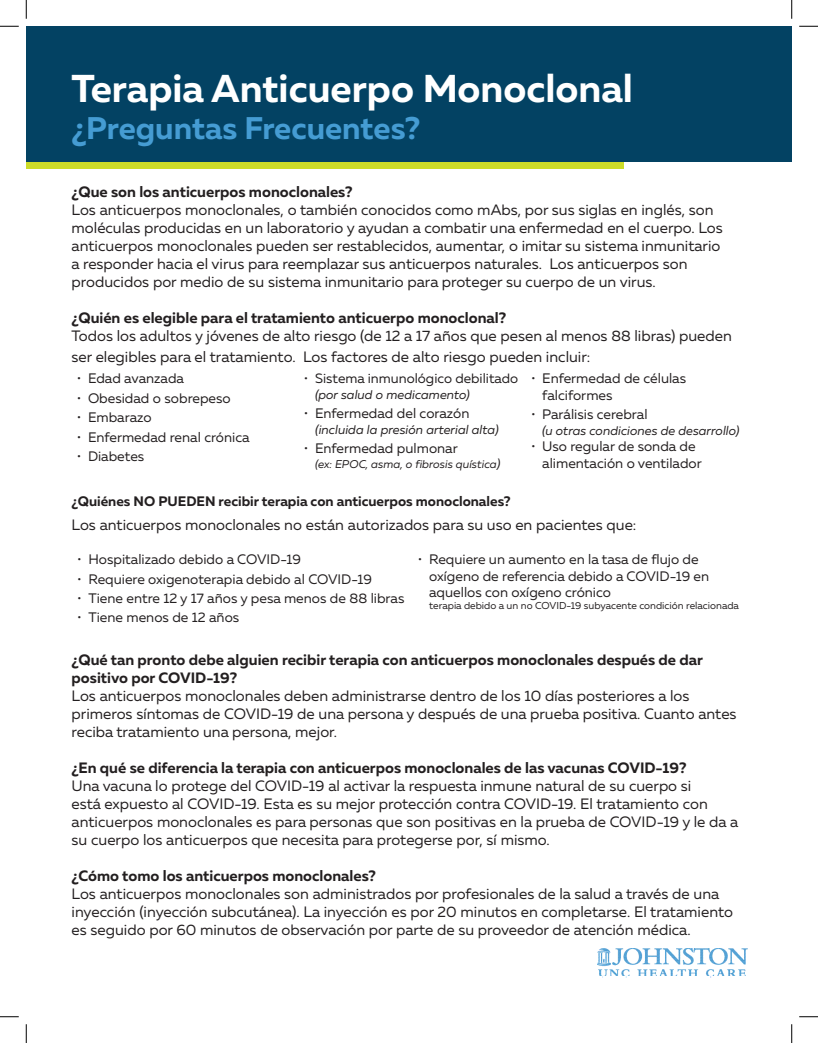
<style>
.page{position:relative;width:818px;height:1043px;background:#fff}
.page>*{position:absolute;margin:0;border:0;box-sizing:border-box;transform-origin:0 0}
.t1{font:700 38.75px "Muller";color:#fff}
.t2{font:700 31.25px "Muller";color:#459cd3}
.t3{font:15px/18px "Muller";color:#231f20}
.t4{font:700 15px/18px "Muller";color:#231f20}
.t5{font:13.75px/16.5px "Muller";color:#231f20}
.t6{font:700 13.75px "Muller";color:#231f20}
.t7{font:13.5px "Muller";color:#231f20}
.t8{font:italic 12.5px "Muller";color:#231f20}
.t9{font:italic 11.25px "Muller";color:#231f20}
.t10{font:10px "Muller";color:#231f20}
.s1{font-size:12.5px}
</style>
<div class="page">
<div style="left:26px;top:162px;width:597px;height:6px;background:#cddc28"></div>
<div style="left:26px;top:26px;width:765px;height:136px;background:#034263"></div>
<img style="left:597px;top:948px;width:150px;height:29px">
<svg style="left:0;top:25px;width:19px;height:2px"></svg>
<svg style="left:799px;top:25px;width:19px;height:2px"></svg>
<svg style="left:0;top:1016px;width:19px;height:1px"></svg>
<svg style="left:799px;top:1016px;width:19px;height:1px"></svg>
<svg style="left:25px;top:0;width:2px;height:19px"></svg>
<svg style="left:25px;top:1024px;width:2px;height:18px"></svg>
<svg style="left:791px;top:0;width:1px;height:19px"></svg>
<svg style="left:791px;top:1024px;width:1px;height:18px"></svg>
<p class="t1" style="left:72px;top:64px;width:563px">Terapia Anticuerpo Monoclonal</p>
<p class="t2" style="left:72px;top:109px;width:350px">¿Preguntas Frecuentes?</p>
<p class="t4" style="left:72px;top:183px;width:282px">¿Que son los anticuerpos monoclonales?</p>
<p class="t3" style="left:72px;top:201px;width:652px">Los anticuerpos monoclonales, o también conocidos como mAbs, por sus siglas en inglés, son moléculas producidas en un laboratorio y ayudan a combatir una enfermedad en el cuerpo. Los anticuerpos monoclonales pueden ser restablecidos, aumentar, o imitar su sistema inmunitario a responder hacia el virus para reemplazar sus anticuerpos naturales. Los anticuerpos son producidos por medio de su sistema inmunitario para proteger su cuerpo de un virus.</p>
<p class="t4" style="left:72px;top:309px;width:436px">¿Quién es elegible para el tratamiento anticuerpo monoclonal?</p>
<p class="t3" style="left:72px;top:325px;width:661px;line-height:21px">Todos los adultos y jóvenes de alto riesgo (de 12 a 17 años que pesen al menos 88 libras) pueden ser elegibles para el tratamiento. Los factores de alto riesgo pueden incluir:</p>
<p class="t5" style="left:77px;top:370px;width:109px">• Edad avanzada</p>
<p class="t5" style="left:77px;top:389px;width:155px">• Obesidad o sobrepeso</p>
<p class="t5" style="left:77px;top:409px;width:76px">• Embarazo</p>
<p class="t5" style="left:77px;top:428px;width:174px">• Enfermedad renal crónica</p>
<p class="t5" style="left:77px;top:448px;width:69px">• Diabetes</p>
<p class="t7" style="left:304px;top:370px;width:216px">• Sistema inmunológico debilitado</p>
<p class="t8" style="left:315px;top:386px;width:156px">(por salud o medicamento)</p>
<p class="t5" style="left:304px;top:405px;width:167px">• Enfermedad del corazón</p>
<p class="t8" style="left:315px;top:421px;width:185px">(incluida la presión arterial alta)</p>
<p class="t5" style="left:304px;top:440px;width:155px">• Enfermedad pulmonar</p>
<p class="t9" style="left:315px;top:457px;width:187px">(ex: EPOC, asma, o fibrosis quística<span class="s1">)</span></p>
<p class="t5" style="left:542px;top:370px;width:145px;text-indent:-11px">• Enfermedad de células falciformes</p>
<p class="t5" style="left:531px;top:406px;width:118px">• Parálisis cerebral</p>
<p class="t8" style="left:542px;top:422px;width:199px">(u otras condiciones de desarrollo)</p>
<p class="t5" style="left:542px;top:438px;width:161px;text-indent:-11px">• Uso regular de sonda de alimentación o ventilador</p>
<p class="t6" style="left:72px;top:493px;width:440px">¿Quiénes NO PUEDEN recibir terapia con anticuerpos monoclonales?</p>
<p class="t3" style="left:72px;top:515px;width:566px">Los anticuerpos monoclonales no están autorizados para su uso en pacientes que:</p>
<p class="t5" style="left:77px;top:551px;width:225px">• Hospitalizado debido a COVID-19</p>
<p class="t5" style="left:77px;top:570px;width:296px">• Requiere oxigenoterapia debido al COVID-19</p>
<p class="t5" style="left:77px;top:590px;width:329px">• Tiene entre 12 y 17 años y pesa menos de 88 libras</p>
<p class="t5" style="left:77px;top:609px;width:163px">• Tiene menos de 12 años</p>
<p class="t5" style="left:429px;top:551px;width:281px;text-indent:-11px">• Requiere un aumento en la tasa de flujo de oxígeno de referencia debido a COVID-19 en aquellos con oxígeno crónico</p>
<p class="t10" style="left:429px;top:599px;width:311px">terapia debido a un no COVID-19 subyacente condición relacionada</p>
<p class="t4" style="left:72px;top:650px;width:633px">¿Qué tan pronto debe alguien recibir terapia con anticuerpos monoclonales después de dar positivo por COVID-19?</p>
<p class="t3" style="left:72px;top:686px;width:666px">Los anticuerpos monoclonales deben administrarse dentro de los 10 días posteriores a los primeros síntomas de COVID-19 de una persona y después de una prueba positiva. Cuanto antes reciba tratamiento una persona, mejor.</p>
<p class="t4" style="left:72px;top:758px;width:616px">¿En qué se diferencia la terapia con anticuerpos monoclonales de las vacunas COVID-19?</p>
<p class="t3" style="left:72px;top:776px;width:668px">Una vacuna lo protege del COVID-19 al activar la respuesta inmune natural de su cuerpo si<br>está expuesto al COVID-19. Esta es su mejor protección contra COVID-19. El tratamiento con anticuerpos monoclonales es para personas que son positivas en la prueba de COVID-19 y le da a su cuerpo los anticuerpos que necesita para protegerse por, sí mismo.</p>
<p class="t4" style="left:72px;top:866px;width:306px">¿Cómo tomo los anticuerpos monoclonales?</p>
<p class="t3" style="left:72px;top:884px;width:663px">Los anticuerpos monoclonales son administrados por profesionales de la salud a través de una inyección (inyección subcutánea). La inyección es por 20 minutos en completarse. El tratamiento es seguido por 60 minutos de observación por parte de su proveedor de atención médica.</p>
</div>
